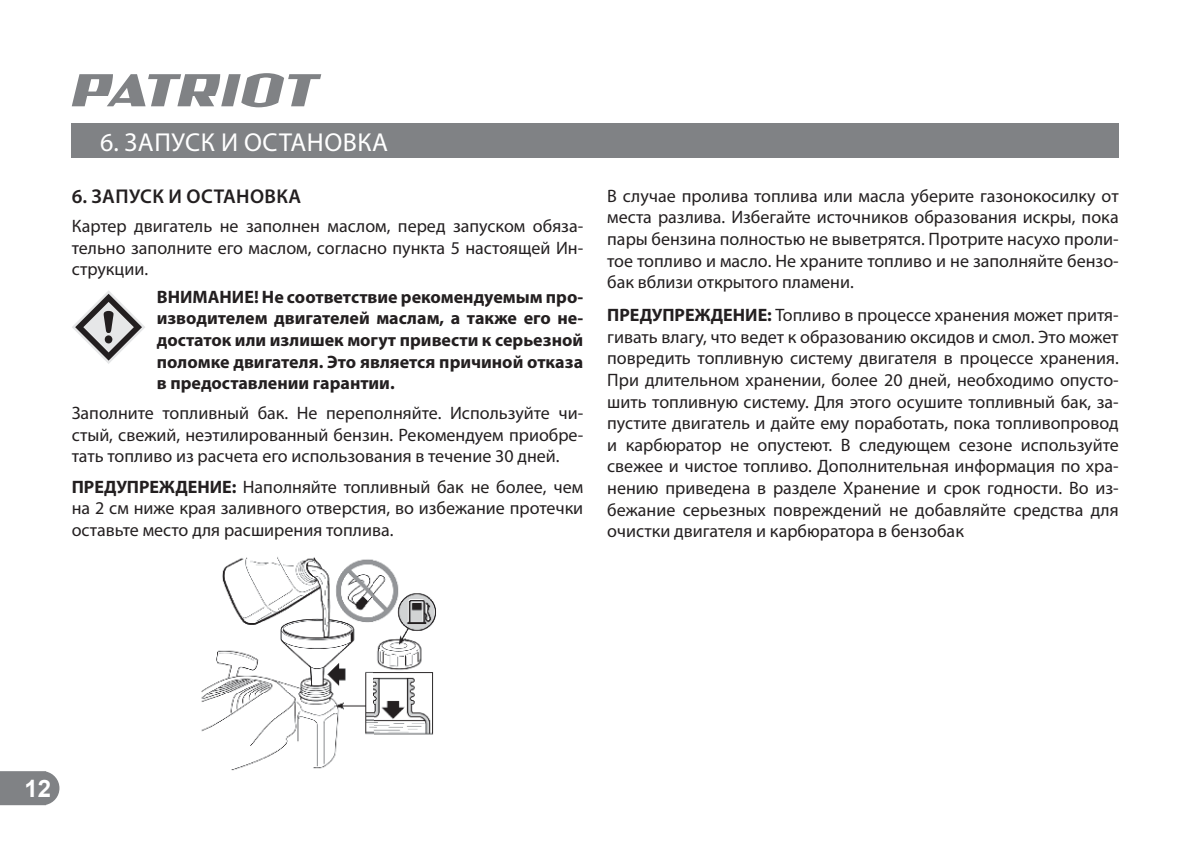
<style>
.page{position:relative;width:1193px;height:843px;background:#fff}
.page>*{position:absolute;margin:0;border:0;box-sizing:border-box;transform-origin:0 0}
.t1{font:26px "Myriad Pro";letter-spacing:.02em;color:#fff}
.t2{font:700 24px "Arial";color:#fff}
.t3{font:600 20px "Myriad Pro";letter-spacing:.02em;color:#231f20}
.t4{font:18px/21.6px "Myriad Pro";color:#231f20;text-align:justify}
.t5{font:700 18px/21.6px "Myriad Pro";color:#231f20;text-align:justify}
.s1{font-weight:700}
</style>
<div class="page">
<svg style="left:0;top:771px;width:59px;height:34px;background:#87898c"></svg>
<svg style="left:72px;top:73px;width:249px;height:34px"></svg>
<div style="left:72px;top:124px;width:1046px;height:34px;background:#808285"></div>
<svg style="left:72px;top:290px;width:73px;height:74px"></svg>
<img style="left:201px;top:557px;width:235px;height:214px">
<h1 class="t1" style="left:100px;top:130px;width:289px">6. ЗАПУСК И ОСТАНОВКА</h1>
<p class="t3" style="left:72px;top:187px;width:231px">6. ЗАПУСК И ОСТАНОВКА</p>
<p class="t4" style="left:72px;top:216px;width:513px">Картер двигатель не заполнен маслом, перед запуском обяза&shy;тельно заполните его маслом, согласно пункта 5 настоящей Ин&shy;струкции.</p>
<p class="t5" style="left:157px;top:286px;width:428px">ВНИМАНИЕ! Не соответствие рекомендуемым про&shy;изводителем двигателей маслам, а также его не&shy;достаток или излишек могут привести к серьезной поломке двигателя. Это является причиной отказа в предоставлении гарантии.</p>
<p class="t4" style="left:72px;top:403px;width:513px">Заполните топливный бак. Не переполняйте. Используйте чи&shy;стый, свежий, неэтилированный бензин. Рекомендуем приобре&shy;тать топливо из расчета его использования в течение 30 дней.</p>
<p class="t4" style="left:72px;top:476px;width:513px"><span class="s1">ПРЕДУПРЕЖДЕНИЕ:</span> Наполняйте топливный бак не более, чем на 2 см ниже края заливного отверстия, во избежание протечки оставьте место для расширения топлива.</p>
<p class="t4" style="left:607px;top:186px;width:513px">В случае пролива топлива или масла уберите газонокосилку от места разлива. Избегайте источников образования искры, пока пары бензина полностью не выветрятся. Протрите насухо проли&shy;тое топливо и масло. Не храните топливо и не заполняйте бензо&shy;бак вблизи открытого пламени.</p>
<p class="t4" style="left:607px;top:305px;width:513px"><span class="s1">ПРЕДУПРЕЖДЕНИЕ:</span> Топливо в процессе хранения может притя&shy;гивать влагу, что ведет к образованию оксидов и смол. Это может повредить топливную систему двигателя в процессе хранения.<br>При длительном хранении, более 20 дней, необходимо опусто&shy;шить топливную систему. Для этого осушите топливный бак, за&shy;пустите двигатель и дайте ему поработать, пока топливопровод и карбюратор не опустеют. В следующем сезоне используйте свежее и чистое топливо. Дополнительная информация по хра&shy;нению приведена в разделе Хранение и срок годности. Во из&shy;бежание серьезных повреждений не добавляйте средства для очистки двигателя и карбюратора в бензобак</p>
<h2 class="t2" style="left:24px;top:774px;width:28px">12</h2>
</div>
